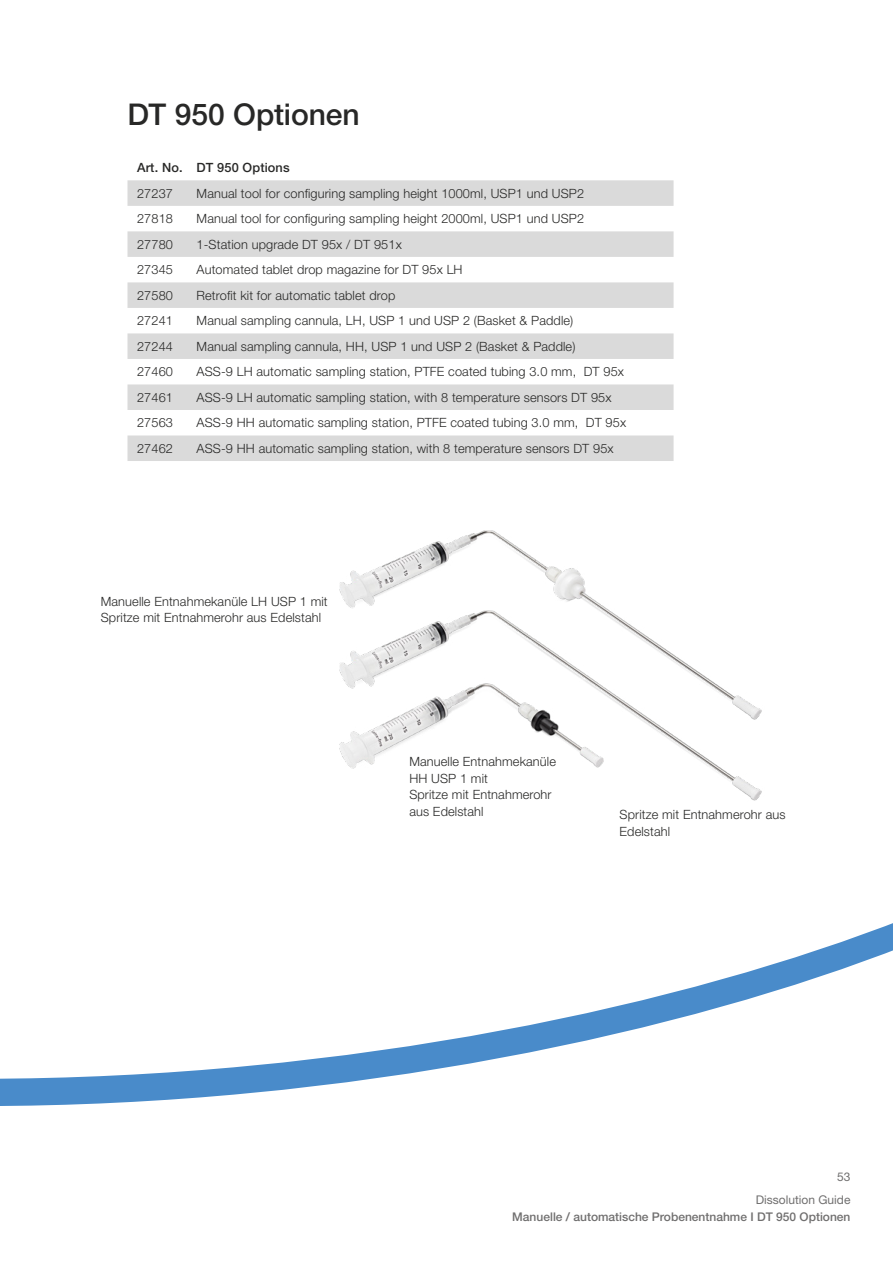
<style>
.page{position:relative;width:893px;height:1263px;background:#fff}
.page>*{position:absolute;margin:0;border:0;box-sizing:border-box;transform-origin:0 0}
.t1{font:500 30px "Helvetica Neue LT Std";letter-spacing:-.005em;color:#282827}
.t2{font:300 12.75px/16.5px "Helvetica Neue LT Std";letter-spacing:.01em;color:#282827}
.t3{font:500 12.75px "Helvetica Neue LT Std";letter-spacing:.01em;color:#282827}
.t4{font:500 12px "Helvetica Neue LT Std";color:#706f6f}
.t5{font:12px/23.7px "Helvetica Neue LT Std";color:#706f6f;text-align:right}
</style>
<div class="page">
<svg style="left:0;top:923px;width:893px;height:183px"></svg>
<img style="left:340px;top:530px;width:245px;height:57px">
<img style="left:339px;top:587px;width:423px;height:214px">
<svg style="left:127px;top:180px;width:547px;height:281px;fill:#dadada"></svg>
<h1 class="t1" style="left:127px;top:97px;width:234px">DT 950 Optionen</h1>
<p class="t3" style="left:137px;top:160px;width:154px">Art. No. DT 950 Options</p>
<p class="t2" style="left:137px;top:185px;width:37px">27237</p>
<p class="t2" style="left:197px;top:185px;width:389px">Manual tool for configuring sampling height 1000ml, USP1 und USP2</p>
<p class="t2" style="left:137px;top:210px;width:37px">27818</p>
<p class="t2" style="left:197px;top:210px;width:389px">Manual tool for configuring sampling height 2000ml, USP1 und USP2</p>
<p class="t2" style="left:137px;top:236px;width:37px">27780</p>
<p class="t2" style="left:197px;top:236px;width:207px">1-Station upgrade DT 95x / DT 951x</p>
<p class="t2" style="left:137px;top:261px;width:37px">27345</p>
<p class="t2" style="left:197px;top:261px;width:267px">Automated tablet drop magazine for DT 95x LH</p>
<p class="t2" style="left:137px;top:287px;width:37px">27580</p>
<p class="t2" style="left:197px;top:287px;width:200px">Retrofit kit for automatic tablet drop</p>
<p class="t2" style="left:137px;top:312px;width:37px">27241</p>
<p class="t2" style="left:197px;top:312px;width:378px">Manual sampling cannula, LH, USP 1 und USP 2 (Basket &amp; Paddle)</p>
<p class="t2" style="left:137px;top:338px;width:37px">27244</p>
<p class="t2" style="left:197px;top:338px;width:380px">Manual sampling cannula, HH, USP 1 und USP 2 (Basket &amp; Paddle)</p>
<p class="t2" style="left:137px;top:363px;width:37px">27460</p>
<p class="t2" style="left:197px;top:363px;width:429px">ASS-9 LH automatic sampling station, PTFE coated tubing 3.0 mm, DT 95x</p>
<p class="t2" style="left:137px;top:389px;width:37px">27461</p>
<p class="t2" style="left:197px;top:389px;width:416px">ASS-9 LH automatic sampling station, with 8 temperature sensors DT 95x</p>
<p class="t2" style="left:137px;top:414px;width:37px">27563</p>
<p class="t2" style="left:197px;top:414px;width:431px">ASS-9 HH automatic sampling station, PTFE coated tubing 3.0 mm, DT 95x</p>
<p class="t2" style="left:137px;top:440px;width:37px">27462</p>
<p class="t2" style="left:197px;top:440px;width:419px">ASS-9 HH automatic sampling station, with 8 temperature sensors DT 95x</p>
<p class="t2" style="left:101px;top:592px;width:228px">Manuelle Entnahmekanüle LH USP 1 mit<br>Spritze mit Entnahmerohr aus Edelstahl</p>
<p class="t2" style="left:409px;top:753px;width:148px">Manuelle Entnahmekanüle<br>HH USP 1 mit<br>Spritze mit Entnahmerohr aus Edelstahl</p>
<p class="t2" style="left:620px;top:806px;width:167px">Spritze mit Entnahmerohr aus<br>Edelstahl</p>
<p class="t5" style="left:756px;top:1164px;width:96px">53<br>Dissolution Guide</p>
<p class="t4" style="left:512px;top:1209px;width:340px">Manuelle / automatische Probenentnahme I DT 950 Optionen</p>
</div>
